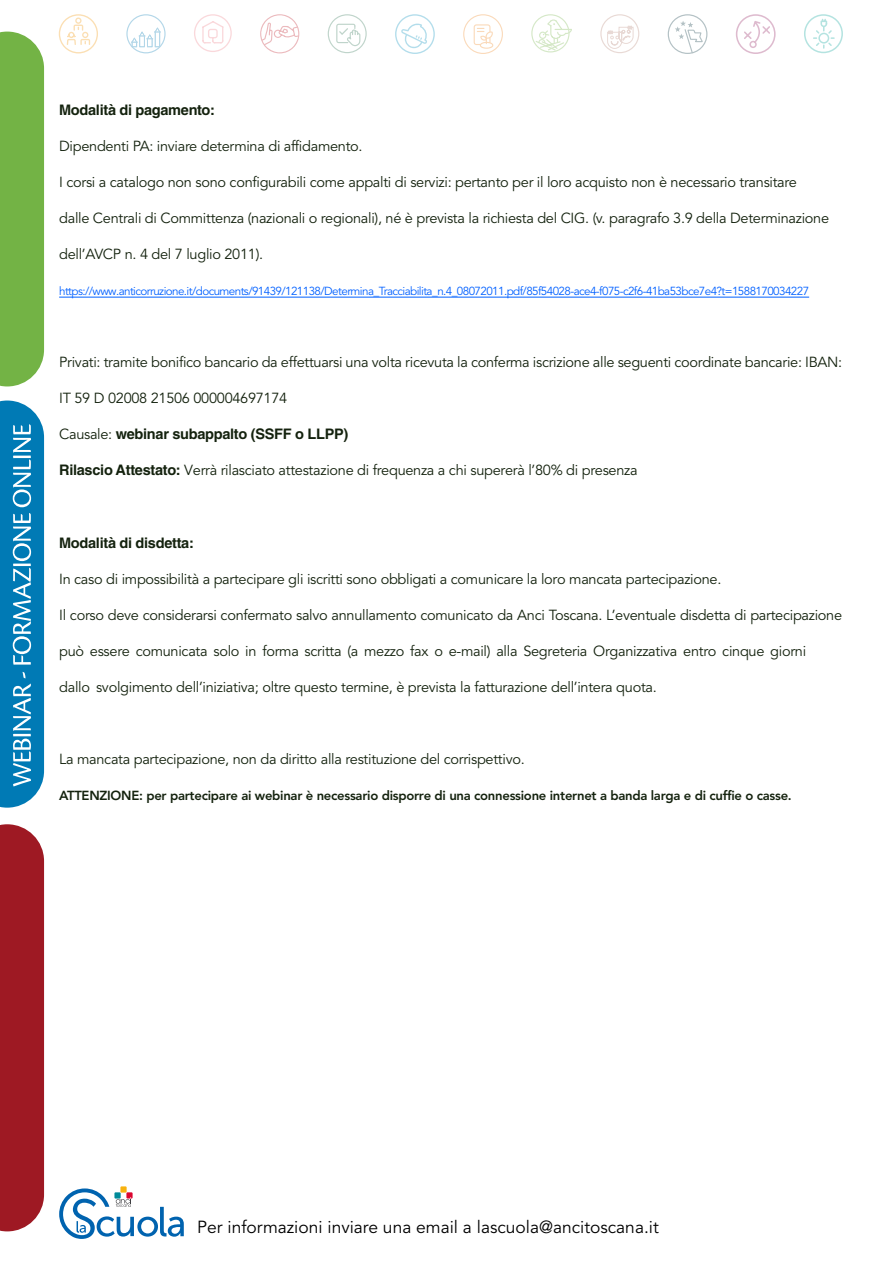
<style>
.page{position:relative;width:893px;height:1263px;background:#fff}
.page>*{position:absolute;margin:0;border:0;box-sizing:border-box;transform-origin:0 0}
.t1{font:17.4px "Avenir LT Std";color:#000}
.t2{font:14.55px "Avenir LT Std";letter-spacing:-.02em;color:#14220e}
.t3{font:700 14.55px "Helvetica LT Std";letter-spacing:-.02em;color:#14220e}
.t4{font:800 13.05px "Avenir LT Std";letter-spacing:-.02em;color:#14220e}
.t5{font:11.7px "Avenir LT Std";letter-spacing:-.05em;color:#0060ff}
.s1{font-family:"Avenir LT Std";font-weight:400}
.s2{font-family:"Helvetica LT Std";font-weight:700}
</style>
<div class="page">
<div style="left:0;top:32px;width:44px;height:354px;background:#73b345"></div>
<div style="left:0;top:824px;width:44px;height:407px;background:#9e1923"></div>
<svg style="left:0;top:400px;width:44px;height:408px;background:#218bbe"></svg>
<svg style="left:463px;top:14px;width:40px;height:40px"></svg>
<svg style="left:328px;top:14px;width:39px;height:39px"></svg>
<svg style="left:736px;top:14px;width:40px;height:40px"></svg>
<svg style="left:395px;top:14px;width:40px;height:40px"></svg>
<svg style="left:668px;top:14px;width:39px;height:40px"></svg>
<svg style="left:531px;top:14px;width:41px;height:38px"></svg>
<svg style="left:804px;top:14px;width:39px;height:39px"></svg>
<svg style="left:600px;top:14px;width:39px;height:39px"></svg>
<svg style="left:126px;top:14px;width:40px;height:39px"></svg>
<svg style="left:194px;top:14px;width:38px;height:38px"></svg>
<svg style="left:260px;top:14px;width:39px;height:39px"></svg>
<svg style="left:59px;top:14px;width:39px;height:39px"></svg>
<hr style="left:59px;top:297px;width:750px;height:1px;background:#0060ff">
<div style="left:120px;top:1186px;width:7px;height:6px;background:#f8b20e"></div>
<svg style="left:59px;top:1188px;width:125px;height:51px"></svg>
<p class="t3" style="left:59px;top:101px;width:157px">Modalità di pagamento:</p>
<p class="t2" style="left:59px;top:138px;width:305px">Dipendenti PA: inviare determina di affidamento.</p>
<p class="t2" style="left:59px;top:174px;width:739px">I corsi a catalogo non sono configurabili come appalti di servizi: pertanto per il loro acquisto non è necessario transitare</p>
<p class="t2" style="left:59px;top:210px;width:771px">dalle Centrali di Committenza (nazionali o regionali), né è prevista la richiesta del CIG. (v. paragrafo 3.9 della Determinazione</p>
<p class="t2" style="left:59px;top:246px;width:206px">dell’AVCP n. 4 del 7 luglio 2011).</p>
<p class="t5" style="left:59px;top:285px;width:751px">https://www.anticorruzione.it/documents/91439/121138/Determina_Tracciabilita_n.4_08072011.pdf/85f54028-ace4-f075-c2f6-41ba53bce7e4?t=1588170034227</p>
<p class="t2" style="left:59px;top:354px;width:785px">Privati: tramite bonifico bancario da effettuarsi una volta ricevuta la conferma iscrizione alle seguenti coordinate bancarie: IBAN:</p>
<p class="t2" style="left:59px;top:390px;width:230px">IT 59 D 02008 21506 000004697174</p>
<p class="t3" style="left:59px;top:425px;width:291px"><span class="s1">Causale:</span> webinar subappalto (SSFF o LLPP)</p>
<p class="t2" style="left:59px;top:462px;width:580px"><span class="s2">Rilascio Attestato:</span> Verrà rilasciato attestazione di frequenza a chi supererà l’80% di presenza</p>
<p class="t3" style="left:59px;top:534px;width:136px">Modalità di disdetta:</p>
<p class="t2" style="left:59px;top:570px;width:664px">In caso di impossibilità a partecipare gli iscritti sono obbligati a comunicare la loro mancata partecipazione.</p>
<p class="t2" style="left:59px;top:606px;width:784px">Il corso deve considerarsi confermato salvo annullamento comunicato da Anci Toscana. L’eventuale disdetta di partecipazione</p>
<p class="t2" style="left:59px;top:642px;width:748px">può essere comunicata solo in forma scritta (a mezzo fax o e-mail) alla Segreteria Organizzativa entro cinque giorni</p>
<p class="t2" style="left:59px;top:678px;width:599px">dallo svolgimento dell’iniziativa; oltre questo termine, è prevista la fatturazione dell’intera quota.</p>
<p class="t2" style="left:59px;top:750px;width:467px">La mancata partecipazione, non da diritto alla restituzione del corrispettivo.</p>
<p class="t4" style="left:59px;top:788px;width:734px">ATTENZIONE: per partecipare ai webinar è necessario disporre di una connessione internet a banda larga e di cuffie o casse.</p>
<p class="t1" style="left:197px;top:1217px;width:463px">Per informazioni inviare una email a lascuola@ancitoscana.it</p>
</div>
